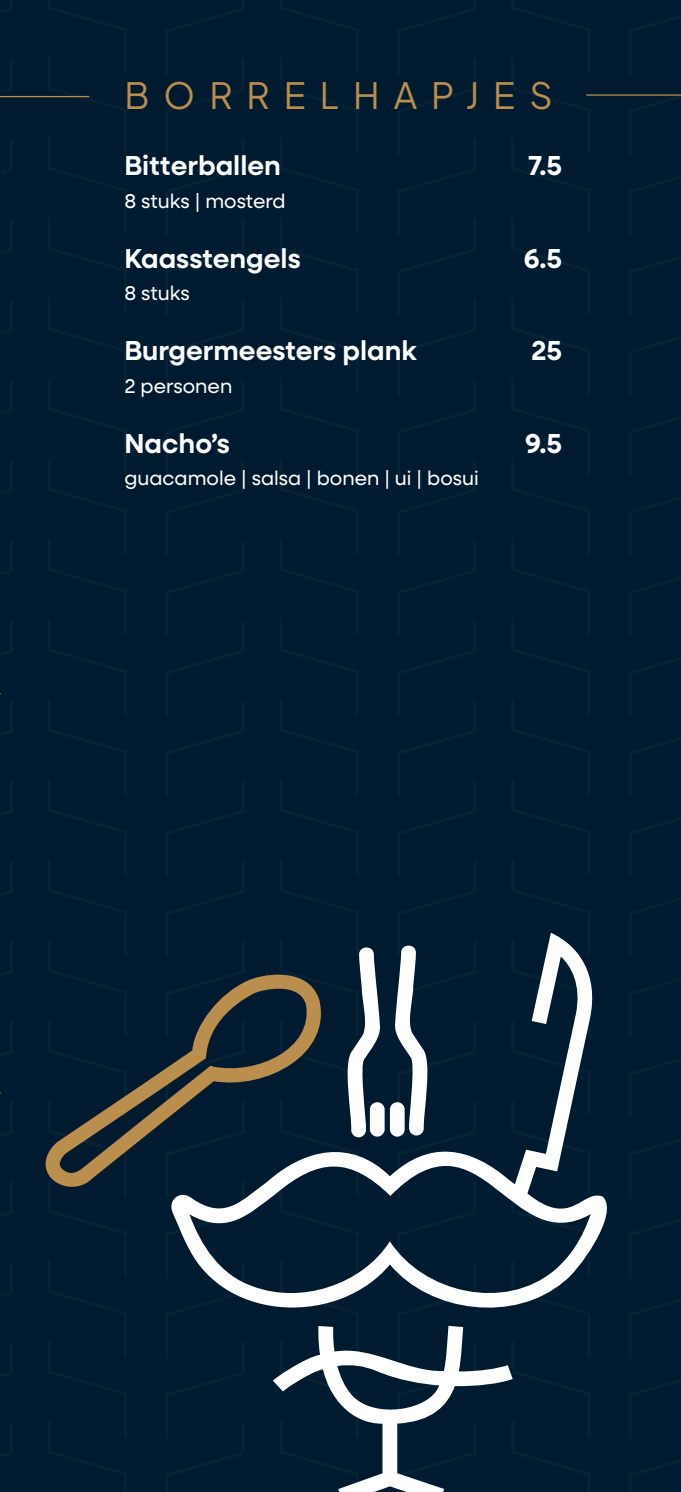
<style>
.page{position:relative;width:681px;height:1492px;background:#fff}
.page>*{position:absolute;margin:0;border:0;box-sizing:border-box;transform-origin:0 0}
.t1{font:36px "Plus Jakarta Sans";letter-spacing:.39em;color:#ba8e4e}
.t2{font:600 27.5px "Neulis Sans";color:#fff}
.t3{font:20px "Neulis Sans";color:#fff}
</style>
<div class="page">
<div style="left:1px;top:0;width:680px;height:1491px;background:#001b2f"></div>
<svg style="left:127px;top:1069px;width:38px;height:82px"></svg>
<svg style="left:165px;top:1065px;width:348px;height:426px"></svg>
<svg style="left:170px;top:932px;width:437px;height:392px"></svg>
<hr style="left:586px;top:94px;width:95px;height:2px;background:#ba8e4e">
<svg style="left:0;top:0;width:127px;height:1492px"></svg>
<svg style="left:629px;top:1491px;width:52px;height:1px"></svg>
<h1 class="t1" style="left:125px;top:75px;width:430px">BORRELHAPJES</h1>
<p class="t2" style="left:124px;top:154px;width:158px">Bitterballen</p>
<p class="t2" style="left:528px;top:154px;width:35px">7.5</p>
<p class="t3" style="left:124px;top:192px;width:163px">8 stuks | mosterd</p>
<p class="t2" style="left:124px;top:246px;width:178px">Kaasstengels</p>
<p class="t2" style="left:524px;top:246px;width:40px">6.5</p>
<p class="t3" style="left:124px;top:284px;width:67px">8 stuks</p>
<p class="t2" style="left:124px;top:339px;width:294px">Burgermeesters plank</p>
<p class="t2" style="left:531px;top:339px;width:32px">25</p>
<p class="t3" style="left:124px;top:377px;width:109px">2 personen</p>
<p class="t2" style="left:124px;top:431px;width:107px">Nacho’s</p>
<p class="t2" style="left:525px;top:431px;width:38px">9.5</p>
<p class="t3" style="left:124px;top:469px;width:356px">guacamole | salsa | bonen | ui | bosui</p>
</div>
